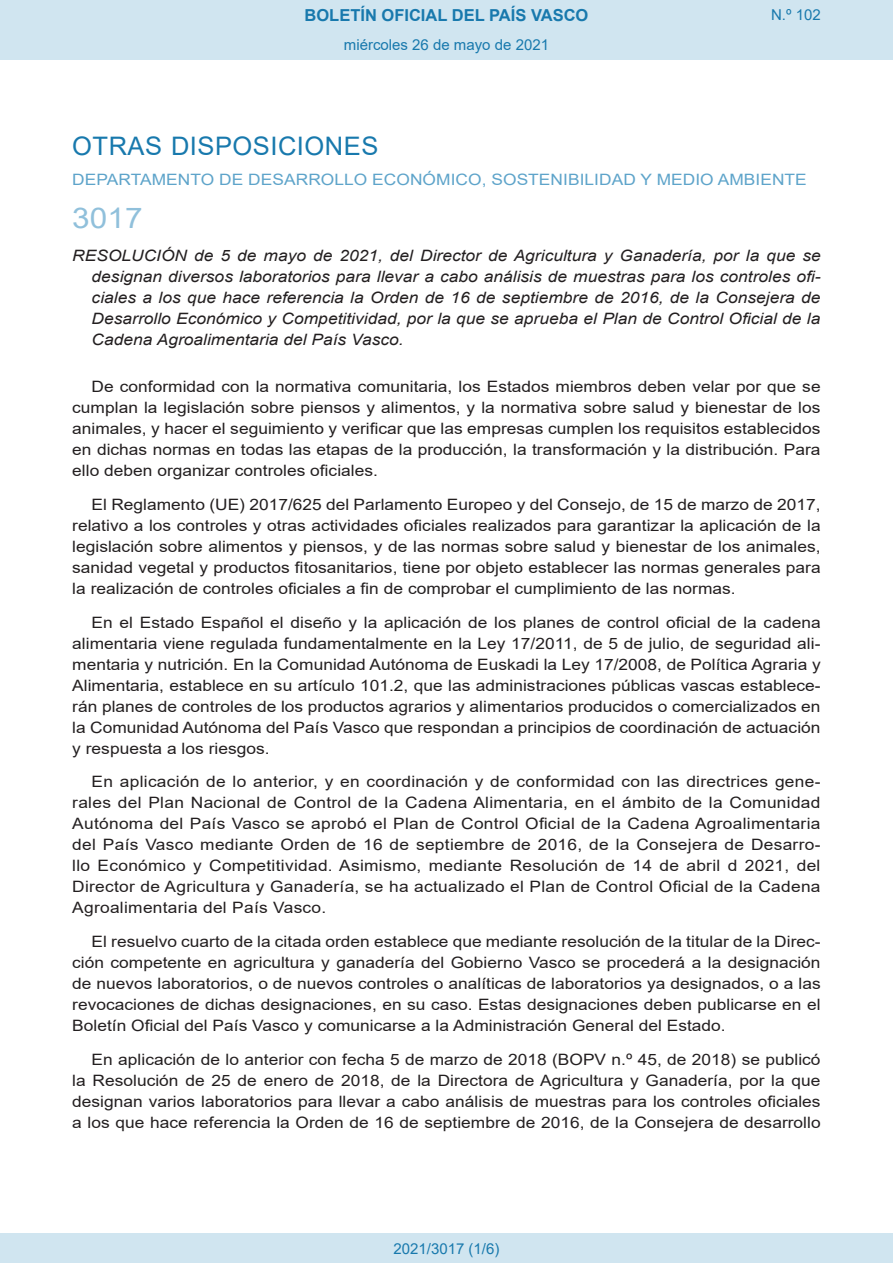
<style>
.page{position:relative;width:893px;height:1263px;background:#fff}
.page>*{position:absolute;margin:0;border:0;box-sizing:border-box;transform-origin:0 0}
.BOPVOrden{font:28.5px "Arial";color:#90c0db;scale:1.11 1}
.BOPVSeccion{font:25.5px "Arial";letter-spacing:.02em;color:#1879ad}
.t1{font:700 16.5px "Arial";color:#1879ad}
.BOPVDetalle{font:15.6px/21px "Arial";color:#231f20;text-align:justify;scale:1.11 1}
.BOPVTitulo{font:italic 15.6px/21px "Arial";color:#231f20;text-align:justify;scale:1.11 1}
.BOPVOrganismo{font:15.6px "Arial";letter-spacing:.005em;color:#5ea4ca;scale:1.11 1}
.Paginacion_Centro{font:15px "Arial";color:#1879ad}
</style>
<div class="page">
<div style="left:0;top:0;width:893px;height:60px;background:#d0e5f0"></div>
<div style="left:0;top:1233px;width:893px;height:30px;background:#d0e5f0"></div>
<p class="t1" style="left:305px;top:3px;width:285px">BOLETÍN OFICIAL DEL PAÍS VASCO</p>
<p class="Paginacion_Centro" style="left:344px;top:35px;width:207px">miércoles 26 de mayo de 2021</p>
<p class="Paginacion_Centro" style="left:771px;top:5px;width:51px">N.º 102</p>
<p class="BOPVSeccion" style="left:72px;top:128px;width:308px">OTRAS DISPOSICIONES</p>
<p class="BOPVOrganismo" style="left:72px;top:169px;width:663px">DEPARTAMENTO DE DESARROLLO ECONÓMICO, SOSTENIBILIDAD Y MEDIO AMBIENTE</p>
<p class="BOPVOrden" style="left:72px;top:198px;width:65px">3017</p>
<p class="BOPVTitulo" style="left:92px;top:246px;width:658px;text-indent:-19px">RESOLUCIÓN de 5 de mayo de 2021, del Director de Agricultura y Ganadería, por la que se designan diversos laboratorios para llevar a cabo análisis de muestras para los controles ofi&shy;ciales a los que hace referencia la Orden de 16 de septiembre de 2016, de la Consejera de Desarrollo Económico y Competitividad, por la que se aprueba el Plan de Control Oficial de la Cadena Agroalimentaria del País Vasco.</p>
<p class="BOPVDetalle" style="left:72px;top:376px;width:676px;text-indent:19px">De conformidad con la normativa comunitaria, los Estados miembros deben velar por que se cumplan la legislación sobre piensos y alimentos, y la normativa sobre salud y bienestar de los animales, y hacer el seguimiento y verificar que las empresas cumplen los requisitos establecidos en dichas normas en todas las etapas de la producción, la transformación y la distribución. Para ello deben organizar controles oficiales.</p>
<p class="BOPVDetalle" style="left:72px;top:494px;width:676px;text-indent:19px">El Reglamento (UE) 2017/625 del Parlamento Europeo y del Consejo, de 15 de marzo de 2017, relativo a los controles y otras actividades oficiales realizados para garantizar la aplicación de la legislación sobre alimentos y piensos, y de las normas sobre salud y bienestar de los animales, sanidad vegetal y productos fitosanitarios, tiene por objeto establecer las normas generales para la realización de controles oficiales a fin de comprobar el cumplimiento de las normas.</p>
<p class="BOPVDetalle" style="left:72px;top:611px;width:676px;text-indent:19px">En el Estado Español el diseño y la aplicación de los planes de control oficial de la cadena alimentaria viene regulada fundamentalmente en la Ley 17/2011, de 5 de julio, de seguridad ali&shy;mentaria y nutrición. En la Comunidad Autónoma de Euskadi la Ley 17/2008, de Política Agraria y Alimentaria, establece en su artículo 101.2, que las administraciones públicas vascas establece&shy;rán planes de controles de los productos agrarios y alimentarios producidos o comercializados en la Comunidad Autónoma del País Vasco que respondan a principios de coordinación de actuación y respuesta a los riesgos.</p>
<p class="BOPVDetalle" style="left:72px;top:771px;width:676px;text-indent:19px">En aplicación de lo anterior, y en coordinación y de conformidad con las directrices gene&shy;rales del Plan Nacional de Control de la Cadena Alimentaria, en el ámbito de la Comunidad Autónoma del País Vasco se aprobó el Plan de Control Oficial de la Cadena Agroalimentaria del País Vasco mediante Orden de 16 de septiembre de 2016, de la Consejera de Desarro&shy;llo Económico y Competitividad. Asimismo, mediante Resolución de 14 de abril d 2021, del Director de Agricultura y Ganadería, se ha actualizado el Plan de Control Oficial de la Cadena Agroalimentaria del País Vasco.</p>
<p class="BOPVDetalle" style="left:72px;top:931px;width:676px;text-indent:19px">El resuelvo cuarto de la citada orden establece que mediante resolución de la titular de la Direc&shy;ción competente en agricultura y ganadería del Gobierno Vasco se procederá a la designación de nuevos laboratorios, o de nuevos controles o analíticas de laboratorios ya designados, o a las revocaciones de dichas designaciones, en su caso. Estas designaciones deben publicarse en el Boletín Oficial del País Vasco y comunicarse a la Administración General del Estado.</p>
<p class="BOPVDetalle" style="left:72px;top:1049px;width:676px;text-indent:19px">En aplicación de lo anterior con fecha 5 de marzo de 2018 (BOPV n.º 45, de 2018) se publicó la Resolución de 25 de enero de 2018, de la Directora de Agricultura y Ganadería, por la que designan varios laboratorios para llevar a cabo análisis de muestras para los controles oficiales a los que hace referencia la Orden de 16 de septiembre de 2016, de la Consejera de desarrollo</p>
<p class="Paginacion_Centro" style="left:393px;top:1238px;width:107px">2021/3017 (1/6)</p>
</div>
